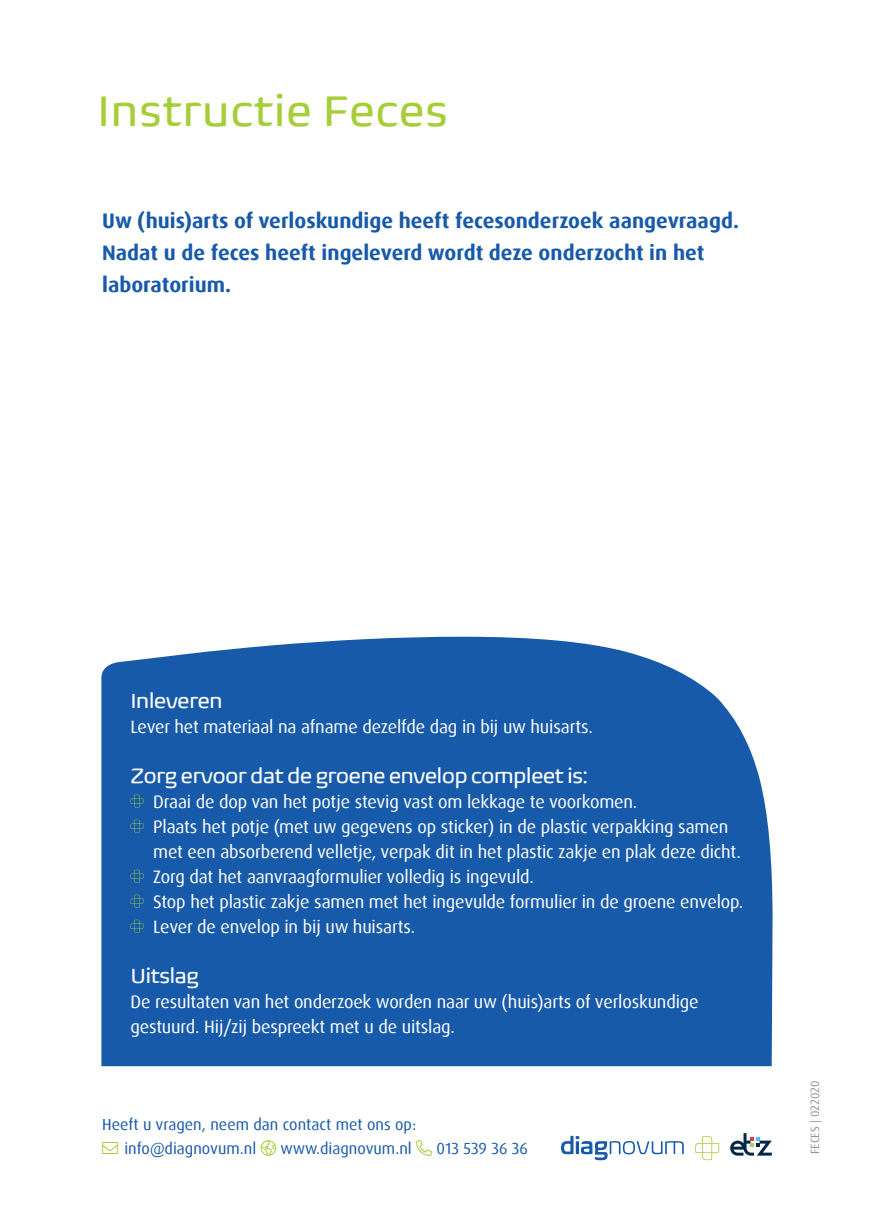
<style>
.page{position:relative;width:874px;height:1225px;background:#fff}
.page>*{position:absolute;margin:0;border:0;box-sizing:border-box;transform-origin:0 0}
.t1{font:44px "Biome W04";color:#a6ce39}
.t2{font:700 21px/32px "Dax Pro";color:#185aaa}
.t3{font:21px "Biome W04";letter-spacing:-.04em;color:#fff}
.t4{font:18px/25px "Dax Pro";letter-spacing:-.01em;color:#fff}
.t5{font:16px "Dax Pro";color:#185aaa}
.t6{font:12px "Dax Pro";color:#939598}
.s1{color:#a6ce39}
</style>
<div class="page">
<svg style="left:695px;top:1136px;width:24px;height:24px"></svg>
<svg style="left:561px;top:1135px;width:122px;height:25px"></svg>
<svg style="left:730px;top:1133px;width:41px;height:22px"></svg>
<div style="left:101px;top:636px;width:671px;height:430px;background:#185aaa"></div>
<svg style="left:130px;top:794px;width:13px;height:13px"></svg>
<svg style="left:130px;top:819px;width:13px;height:13px"></svg>
<svg style="left:130px;top:869px;width:13px;height:13px"></svg>
<svg style="left:130px;top:894px;width:13px;height:13px"></svg>
<svg style="left:130px;top:919px;width:13px;height:13px"></svg>
<h1 class="t1" style="left:97px;top:84px;width:352px">Instructie Feces</h1>
<p class="t2" style="left:102px;top:205px;width:638px">Uw (huis)arts of verloskundige heeft fecesonderzoek aangevraagd.<br>Nadat u de feces heeft ingeleverd wordt deze onderzocht in het laboratorium.</p>
<p class="t3" style="left:130px;top:687px;width:94px">Inleveren</p>
<p class="t4" style="left:130px;top:714px;width:463px">Lever het materiaal na afname dezelfde dag in bij uw huisarts.</p>
<p class="t3" style="left:130px;top:762px;width:459px">Zorg ervoor dat de groene envelop compleet is:</p>
<p class="t4" style="left:153px;top:789px;width:591px">Draai de dop van het potje stevig vast om lekkage te voorkomen.<br>Plaats het potje (met uw gegevens op sticker) in de plastic verpakking samen met een absorberend velletje, verpak dit in het plastic zakje en plak deze dicht.<br>Zorg dat het aanvraagformulier volledig is ingevuld.<br>Stop het plastic zakje samen met het ingevulde formulier in de groene envelop.<br>Lever de envelop in bij uw huisarts.</p>
<p class="t3" style="left:130px;top:962px;width:70px">Uitslag</p>
<p class="t4" style="left:130px;top:989px;width:569px">De resultaten van het onderzoek worden naar uw (huis)arts of verloskundige gestuurd. Hij/zij bespreekt met u de uitslag.</p>
<p class="t5" style="left:102px;top:1114px;width:315px">Heeft u vragen, neem dan contact met ons op:</p>
<p class="t5" style="left:102px;top:1138px;width:155px"><span class="s1">→</span> info@diagnovum.nl</p>
<p class="t5" style="left:280px;top:1138px;width:133px">www.diagnovum.nl</p>
<p class="t5" style="left:436px;top:1138px;width:93px">013 539 36 36</p>
<p class="t6" style="left:806px;top:1154px;width:75px;rotate:-90deg">FECES | 022020</p>
</div>
